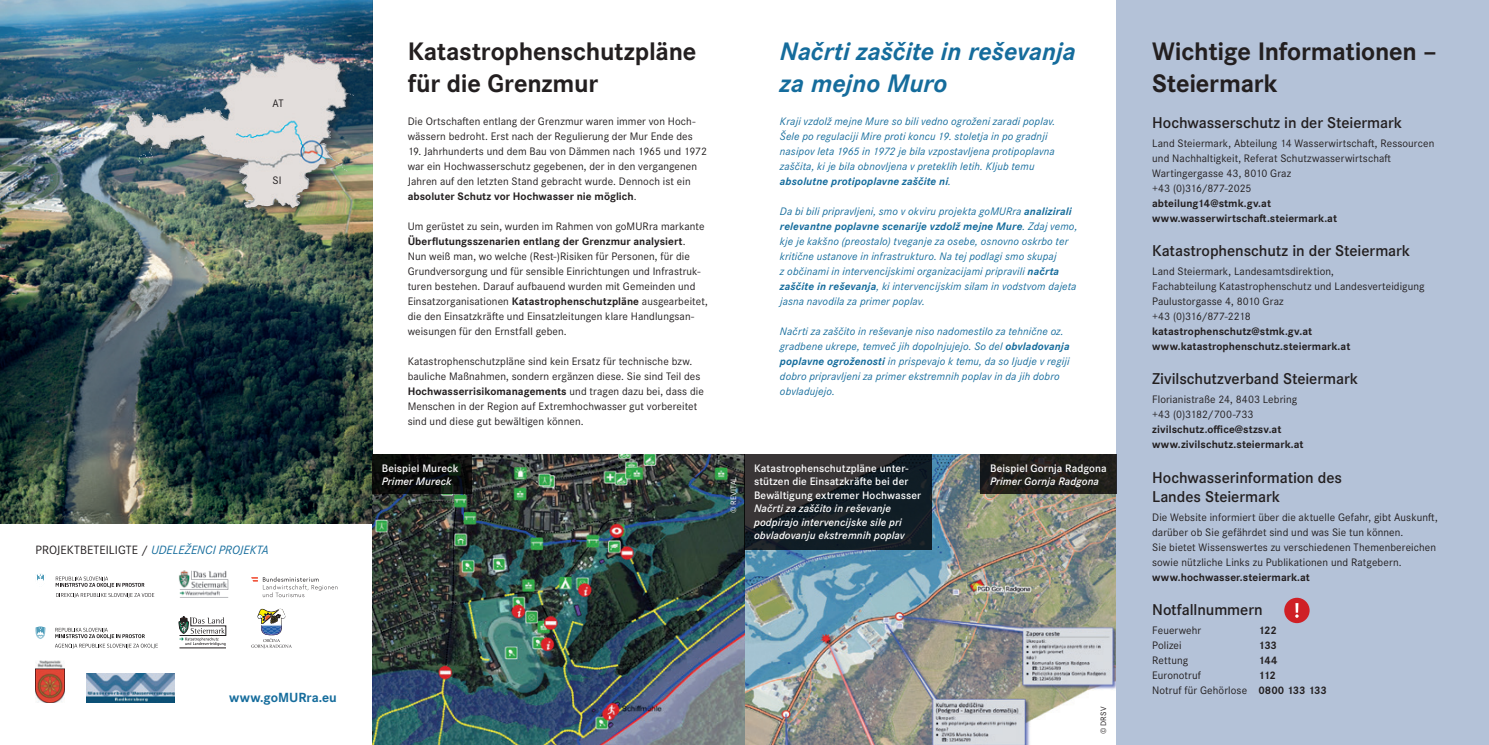
<style>
.page{position:relative;width:1489px;height:745px;background:#fff}
.page>*{position:absolute;margin:0;border:0;box-sizing:border-box;transform-origin:0 0}
.t1{font:700 26.25px/31.5px "Corporate S Pro";letter-spacing:-.01em;color:#231f20}
.t2{font:italic 700 26.25px/31.5px "Corporate S Pro";letter-spacing:-.005em;color:#156c9c}
.t3{font:600 16.25px/19.5px "Corporate S Pro";letter-spacing:-.005em;color:#231f20}
.t4{font:700 13.75px "Corporate S Pro";color:#156c9c}
.t5{font:12.5px "Corporate S Pro";letter-spacing:.005em;color:#231f20}
.t6{font:11.25px/15px "Corporate S Pro";letter-spacing:.01em;color:#231f20}
.t7{font:italic 11.25px/15px "Corporate S Pro";letter-spacing:.015em;color:#156c9c}
.t8{font:700 11.25px/15px "Corporate S Pro";letter-spacing:.005em;color:#231f20}
.t9{font:600 11.25px/13.5px "Corporate S Pro";letter-spacing:.01em;color:#fff}
.t10{font:italic 600 11.25px/13.5px "Corporate S Pro";letter-spacing:.005em;color:#fff}
.t11{font:8.12px "Corporate S Pro";letter-spacing:.025em;color:#fff}
.t12{font:8.12px "Corporate S Pro";color:#231f20}
.s1{font-style:italic;color:#156c9c}
.s2{font-weight:700}
</style>
<div class="page">
<img style="left:0;top:0;width:372px;height:523px">
<img style="left:372px;top:454px;width:744px;height:290px">
<div style="left:1116px;top:0;width:372px;height:744px;background:#b4c2d8"></div>
<svg style="left:744px;top:454px;width:188px;height:95px;background:#1e242a"></svg>
<div style="left:1284px;top:597px;width:25px;height:25px;background:#cf2026;border-radius:50%"></div>
<svg style="left:1295px;top:603px;width:3px;height:14px"></svg>
<div style="left:121px;top:48px;width:241px;height:169px;background:#231f20;opacity:.5"></div>
<img style="left:219px;top:53px;width:65px;height:66px">
<svg style="left:372px;top:454px;width:100px;height:39px;background:#0b0d0c"></svg>
<div style="left:980px;top:454px;width:136px;height:39px;background:#231f20"></div>
<svg style="left:56px;top:576px;width:98px;height:21px"></svg>
<svg style="left:36px;top:573px;width:8px;height:8px"></svg>
<svg style="left:55px;top:627px;width:103px;height:21px"></svg>
<svg style="left:35px;top:626px;width:10px;height:12px"></svg>
<img style="left:86px;top:673px;width:88px;height:29px">
<img style="left:179px;top:570px;width:49px;height:26px">
<svg style="left:251px;top:608px;width:41px;height:40px"></svg>
<img style="left:35px;top:660px;width:29px;height:42px">
<hr style="left:179px;top:647px;width:47px;height:1px;background:#231f20">
<svg style="left:179px;top:616px;width:47px;height:29px"></svg>
<svg style="left:251px;top:576px;width:86px;height:20px"></svg>
<p class="t6" style="left:272px;top:94px;width:13px">AT</p>
<p class="t6" style="left:272px;top:171px;width:11px">SI</p>
<p class="t5" style="left:35px;top:540px;width:235px">PROJEKTBETEILIGTE / <span class="s1">UDELEŽENCI PROJEKTA</span></p>
<h1 class="t1" style="left:407px;top:34px;width:290px">Katastrophenschutzpläne für die Grenzmur</h1>
<p class="t6" style="left:407px;top:112px;width:289px">Die Ortschaften entlang der Grenzmur waren immer von Hoch&shy;wässern bedroht. Erst nach der Regulierung der Mur Ende des</p>
<p class="t6" style="left:407px;top:142px;width:301px">19. Jahrhunderts und dem Bau von Dämmen nach 1965 und 1972 war ein Hochwasserschutz gegebenen, der in den vergangenen Jahren auf den letzten Stand gebracht wurde. Dennoch ist ein <span class="s2">absoluter Schutz vor Hochwasser nie möglich</span>.</p>
<p class="t6" style="left:407px;top:217px;width:301px">Um gerüstet zu sein, wurden im Rahmen von goMURra markante <span class="s2">Überflutungsszenarien entlang der Grenzmur analysiert</span>.<br>Nun weiß man, wo welche (Rest-)Risiken für Personen, für die Grundversorgung und für sensible Einrichtungen und Infrastruk&shy;turen bestehen. Darauf aufbauend wurden mit Gemeinden und Einsatzorganisationen <span class="s2">Katastrophenschutzpläne</span> ausgearbeitet, die den Einsatzkräfte und Einsatzleitungen klare Handlungsan&shy;weisungen für den Ernstfall geben.</p>
<p class="t6" style="left:407px;top:352px;width:298px">Katastrophenschutzpläne sind kein Ersatz für technische bzw. bauliche Maßnahmen, sondern ergänzen diese. Sie sind Teil des <span class="s2">Hochwasserrisikomanagements</span> und tragen dazu bei, dass die Menschen in der Region auf Extremhochwasser gut vorbereitet sind und diese gut bewältigen können.</p>
<p class="t9" style="left:382px;top:460px;width:78px">Beispiel Mureck</p>
<p class="t10" style="left:382px;top:473px;width:71px">Primer Mureck</p>
<h1 class="t2" style="left:780px;top:34px;width:297px">Načrti zaščite in reševanja za mejno Muro</h1>
<p class="t7" style="left:780px;top:112px;width:277px">Kraji vzdolž mejne Mure so bili vedno ogroženi zaradi poplav.<br>Šele po regulaciji Mire proti koncu 19. stoletja in po gradnji nasipov leta 1965 in 1972 je bila vzpostavljena protipoplavna zaščita, ki je bila obnovljena v preteklih letih. Kljub temu <span class="s2">absolutne protipoplavne zaščite ni</span>.</p>
<p class="t7" style="left:780px;top:202px;width:299px">Da bi bili pripravljeni, smo v okviru projekta goMURra <span class="s2">analizirali relevantne poplavne scenarije vzdolž mejne Mure</span>. Zdaj vemo, kje je kakšno (preostalo) tveganje za osebe, osnovno oskrbo ter kritične ustanove in infrastrukturo. Na tej podlagi smo skupaj<br>z občinami in intervencijskimi organizacijami pripravili <span class="s2">načrta zaščite in reševanja</span>, ki intervencijskim silam in vodstvom dajeta jasna navodila za primer poplav.</p>
<p class="t7" style="left:780px;top:322px;width:291px">Načrti za zaščito in reševanje niso nadomestilo za tehnične oz. gradbene ukrepe, temveč jih dopolnjujejo. So del <span class="s2">obvladovanja poplavne ogroženosti</span> in prispevajo k temu, da so ljudje v regiji dobro pripravljeni za primer ekstremnih poplav in da jih dobro obvladujejo.</p>
<p class="t11" style="left:727px;top:513px;width:38px;rotate:-90deg">© REVITAL</p>
<p class="t9" style="left:754px;top:460px;width:168px">Katastrophenschutzpläne unter&shy;stützen die Einsatzkräfte bei der<br>Bewältigung extremer Hochwasser</p>
<p class="t10" style="left:754px;top:500px;width:152px">Načrti za zaščito in reševanje podpirajo intervencijske sile pri obvladovanju ekstremnih poplav</p>
<p class="t9" style="left:990px;top:460px;width:118px">Beispiel Gornja Radgona</p>
<p class="t10" style="left:990px;top:473px;width:110px">Primer Gornja Radgona</p>
<p class="t4" style="left:229px;top:686px;width:109px">www.goMURra.eu</p>
<p class="t12" style="left:1097px;top:733px;width:29px;rotate:-90deg">© DRSV</p>
<h1 class="t1" style="left:1152px;top:34px;width:286px">Wichtige Informationen –<br>Steiermark</h1>
<h2 class="t3" style="left:1152px;top:112px;width:251px">Hochwasserschutz in der Steiermark</h2>
<p class="t6" style="left:1152px;top:134px;width:284px">Land Steiermark, Abteilung 14 Wasserwirtschaft, Ressourcen und Nachhaltigkeit, Referat Schutzwasserwirtschaft Wartingergasse 43, 8010 Graz<br>+43 (0)316/877-2025</p>
<p class="t8" style="left:1152px;top:194px;width:186px">abteilung14@stmk.gv.at www.wasserwirtschaft.steiermark.at</p>
<h2 class="t3" style="left:1152px;top:240px;width:259px">Katastrophenschutz in der Steiermark</h2>
<p class="t6" style="left:1152px;top:262px;width:274px">Land Steiermark, Landesamtsdirektion,<br>Fachabteilung Katastrophenschutz und Landesverteidigung Paulustorgasse 4, 8010 Graz<br>+43 (0)316/877-2218</p>
<p class="t8" style="left:1152px;top:322px;width:200px">katastrophenschutz@stmk.gv.at www.katastrophenschutz.steiermark.at</p>
<h2 class="t3" style="left:1152px;top:368px;width:207px">Zivilschutzverband Steiermark</h2>
<p class="t6" style="left:1152px;top:390px;width:146px">Florianistraße 24, 8403 Lebring +43 (0)3182/700-733</p>
<p class="t8" style="left:1152px;top:420px;width:153px">zivilschutz.office@stzsv.at www.zivilschutz.steiermark.at</p>
<h2 class="t3" style="left:1152px;top:466px;width:191px">Hochwasserinformation des<br>Landes Steiermark</h2>
<p class="t6" style="left:1152px;top:508px;width:287px">Die Website informiert über die aktuelle Gefahr, gibt Auskunft, darüber ob Sie gefährdet sind und was Sie tun können.<br>Sie bietet Wissenswertes zu verschiedenen Themenbereichen sowie nützliche Links zu Publikationen und Ratgebern.</p>
<p class="t8" style="left:1152px;top:568px;width:159px">www.hochwasser.steiermark.at</p>
<h2 class="t3" style="left:1152px;top:598px;width:112px">Notfallnummern</h2>
<p class="t6" style="left:1152px;top:621px;width:51px">Feuerwehr</p>
<p class="t8" style="left:1258px;top:621px;width:20px">122</p>
<p class="t6" style="left:1152px;top:636px;width:31px">Polizei</p>
<p class="t8" style="left:1258px;top:636px;width:20px">133</p>
<p class="t6" style="left:1152px;top:651px;width:38px">Rettung</p>
<p class="t8" style="left:1258px;top:651px;width:20px">144</p>
<p class="t6" style="left:1152px;top:666px;width:50px">Euronotruf</p>
<p class="t6" style="left:1152px;top:666px;width:176px;text-indent:106px"><span class="s2">112<br></span>Notruf für Gehörlose <span class="s2">0800 133 133</span></p>
</div>
